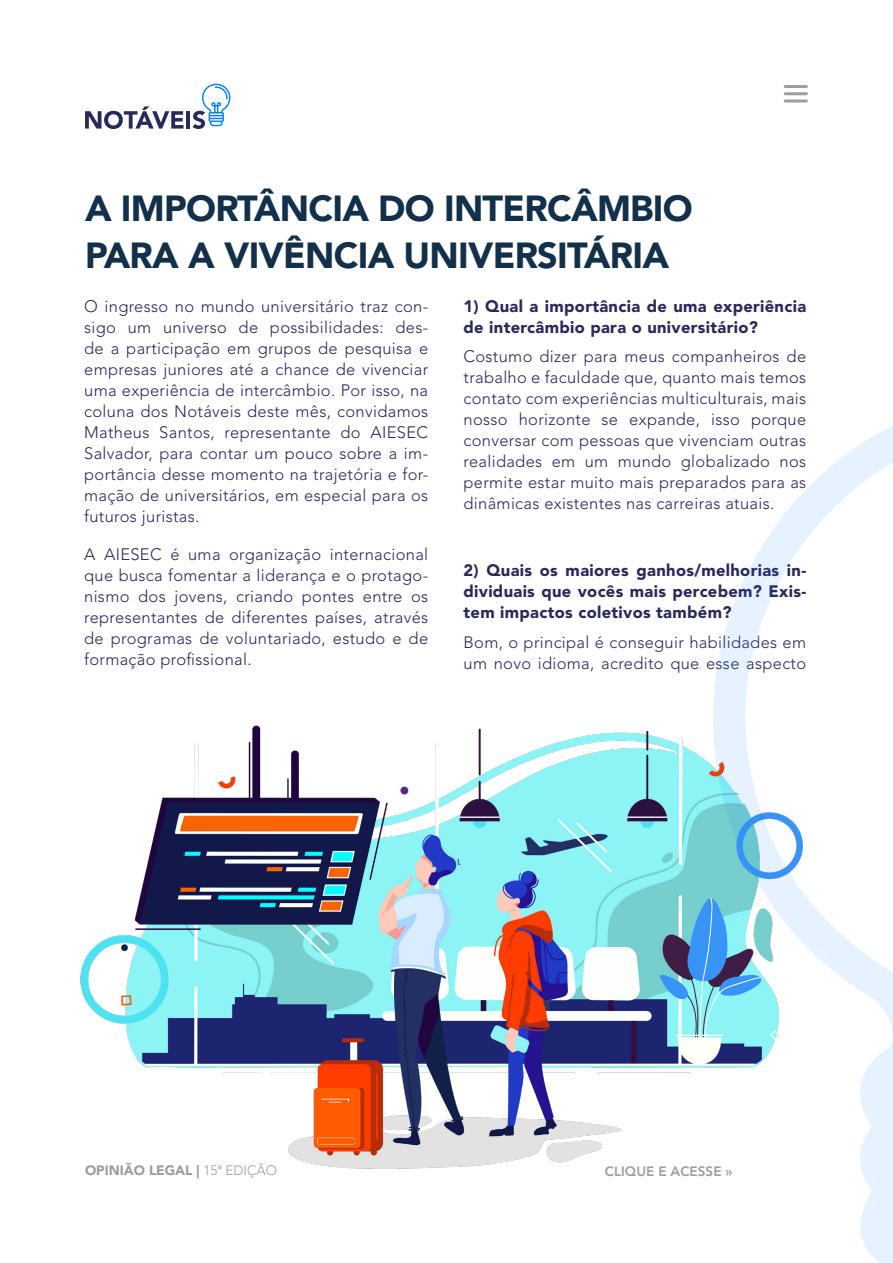
<style>
.page{position:relative;width:893px;height:1263px;background:#fff}
.page>*{position:absolute;margin:0;border:0;box-sizing:border-box;transform-origin:0 0}
.t1{font:900 36px/46.2px "Avenir LT Std";letter-spacing:-.02em;color:#12304a}
.t2{font:300 16.5px/21px "Avenir LT Std";letter-spacing:.02em;color:#29295c;text-align:justify}
.t3{font:900 16.5px/21px "Avenir LT Std";letter-spacing:.02em;color:#29295c}
.t4{font:900 13.5px "Avenir LT Std";color:#9d9d9c}
.t5{font:800 13.5px "Avenir LT Std";color:#9d9d9c}
.s1{font-weight:300}
</style>
<div class="page">
<hr style="left:785px;top:85px;width:21px;height:3px;background:#9e9e9c">
<hr style="left:785px;top:92px;width:21px;height:3px;background:#9e9e9c">
<hr style="left:785px;top:99px;width:21px;height:3px;background:#9e9e9c">
<svg style="left:85px;top:106px;width:98px;height:23px"></svg>
<hr style="left:187px;top:111px;width:3px;height:18px;background:#29295c">
<svg style="left:193px;top:83px;width:38px;height:46px"></svg>
<img style="left:80px;top:725px;width:607px;height:444px">
<svg style="left:687px;top:426px;width:206px;height:837px"></svg>
<h1 class="t1" style="left:85px;top:186px;width:609px">A IMPORTÂNCIA DO INTERCÂMBIO<br>PARA A VIVÊNCIA UNIVERSITÁRIA</h1>
<p class="t3" style="left:463px;top:295px;width:344px">1) Qual a importância de uma experiência de intercâmbio para o universitário?</p>
<p class="t2" style="left:463px;top:346px;width:344px">Costumo dizer para meus companheiros de trabalho e faculdade que, quanto mais temos contato com experiências multiculturais, mais nosso horizonte se expande, isso porque conversar com pessoas que vivenciam outras realidades em um mundo globalizado nos permite estar muito mais preparados para as dinâmicas existentes nas carreiras atuais.</p>
<p class="t2" style="left:84px;top:296px;width:346px">O ingresso no mundo universitário traz con&shy;sigo um universo de possibilidades: des&shy;de a participação em grupos de pesquisa e empresas juniores até a chance de vivenciar uma experiência de intercâmbio. Por isso, na coluna dos Notáveis deste mês, convidamos Matheus Santos, representante do AIESEC Salvador, para contar um pouco sobre a im&shy;portância desse momento na trajetória e for&shy;mação de universitários, em especial para os futuros juristas.</p>
<p class="t2" style="left:84px;top:544px;width:346px">A AIESEC é uma organização internacional que busca fomentar a liderança e o protago&shy;nismo dos jovens, criando pontes entre os representantes de diferentes países, através de programas de voluntariado, estudo e de formação profissional.</p>
<p class="t3" style="left:463px;top:560px;width:344px;text-align:justify">2) Quais os maiores ganhos/melhorias in&shy;dividuais que vocês mais percebem? Exis&shy;tem impactos coletivos também?</p>
<p class="t2" style="left:463px;top:631px;width:344px">Bom, o principal é conseguir habilidades em um novo idioma, acredito que esse aspecto</p>
<p class="t4" style="left:85px;top:1162px;width:194px">OPINIÃO LEGAL | <span class="s1">15a EDIÇÃO</span></p>
<p class="t5" style="left:605px;top:1164px;width:129px">CLIQUE E ACESSE »</p>
</div>
